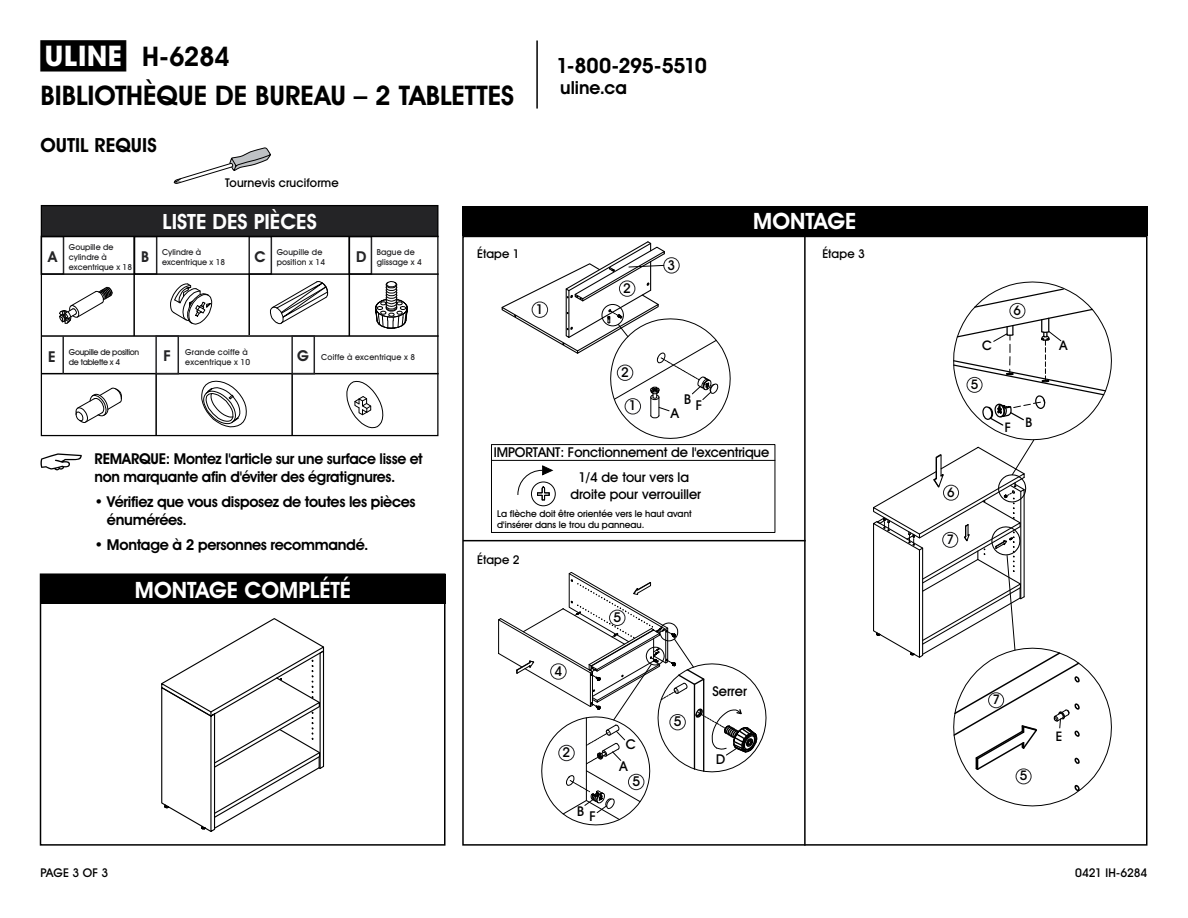
<style>
.page{position:relative;width:1188px;height:918px;background:#fff}
.page>*{position:absolute;margin:0;border:0;box-sizing:border-box;transform-origin:0 0}
.t1{font:700 28.5px "Uline Two Knine";color:#000}
.t2{font:700 27px/38.7px "Uline Two Knine";letter-spacing:.005em;color:#000}
.t3{font:700 22.5px "Uline Two Knine";letter-spacing:-.005em;color:#fff}
.t4{font:700 21px "Uline Two Knine";letter-spacing:-.02em;color:#000}
.t5{font:700 21px "Uline Two Knine";color:#fff}
.t6{font:700 19.5px "Uline Two Knine";letter-spacing:.005em;color:#000}
.t7{font:700 18px "Uline Two Knine";color:#000}
.t8{font:700 15px/18px "Uline Two Knine";letter-spacing:-.02em;color:#000}
.t9{font:700 15px "Uline Two Knine";color:#242426}
.t10{font:13.5px/16.2px "Uline Two Knine";letter-spacing:-.005em;color:#000;text-align:center}
.t11{font:13.2px "Uline Two Knine";color:#000}
.t12{font:12px "Uline Two Knine";letter-spacing:.005em;color:#000}
.t13{font:9.3px/11.2px "Uline Two Knine";color:#000}
.t14{font:8.25px/9.9px "Uline Two Knine";letter-spacing:.005em;color:#242426}
.t15{font:8.25px/9.9px "Uline Two Knine";letter-spacing:-.035em;color:#242426}
.s1{font-weight:700;font-size:15px}
</style>
<div class="page">
<hr style="left:536px;top:40px;width:2px;height:69px;background:#000">
<hr style="left:804px;top:236px;width:2px;height:610px;background:#000">
<hr style="left:463px;top:540px;width:343px;height:1px;background:#000">
<div style="left:462px;top:206px;width:686px;height:30px;background:#000"></div>
<div style="left:41px;top:574px;width:405px;height:30px;background:#000"></div>
<svg style="left:41px;top:453px;width:41px;height:17px"></svg>
<svg style="left:174px;top:147px;width:97px;height:37px"></svg>
<div style="left:41px;top:206px;width:397px;height:30px;background:#242426"></div>
<div style="left:248px;top:236px;width:24px;height:39px;border:2px solid #242426"></div>
<div style="left:349px;top:236px;width:23px;height:39px;border:2px solid #242426"></div>
<hr style="left:41px;top:335px;width:398px;height:2px;background:#000">
<hr style="left:41px;top:373px;width:398px;height:1px;background:#000">
<hr style="left:62px;top:336px;width:2px;height:38px;background:#242426">
<div style="left:155px;top:335px;width:24px;height:39px;border:2px solid #242426"></div>
<div style="left:291px;top:335px;width:24px;height:39px;border:2px solid #242426"></div>
<div style="left:41px;top:236px;width:23px;height:39px;border:2px solid #242426"></div>
<div style="left:134px;top:236px;width:23px;height:39px;border:2px solid #242426"></div>
<hr style="left:41px;top:236px;width:398px;height:1px;background:#000">
<hr style="left:41px;top:273px;width:398px;height:2px;background:#000">
<hr style="left:133px;top:236px;width:2px;height:100px;background:#000">
<hr style="left:349px;top:236px;width:1px;height:100px;background:#000">
<hr style="left:155px;top:374px;width:2px;height:62px;background:#000">
<hr style="left:291px;top:374px;width:2px;height:62px;background:#000">
<hr style="left:248px;top:274px;width:2px;height:61px;background:#000">
<div style="left:41px;top:205px;width:397px;height:231px;border:1px solid #000"></div>
<svg style="left:59px;top:287px;width:54px;height:37px"></svg>
<svg style="left:170px;top:283px;width:43px;height:42px"></svg>
<svg style="left:270px;top:281px;width:59px;height:44px"></svg>
<svg style="left:75px;top:387px;width:47px;height:36px"></svg>
<svg style="left:201px;top:380px;width:46px;height:48px"></svg>
<svg style="left:346px;top:381px;width:38px;height:47px"></svg>
<svg style="left:375px;top:281px;width:33px;height:48px"></svg>
<svg style="left:161px;top:618px;width:164px;height:214px"></svg>
<div style="left:40px;top:573px;width:406px;height:273px;border:2px solid #000"></div>
<hr style="left:492px;top:460px;width:283px;height:1px;background:#000">
<div style="left:491px;top:444px;width:284px;height:89px;border:1px solid #000"></div>
<svg style="left:517px;top:465px;width:37px;height:36px"></svg>
<div style="left:531px;top:482px;width:25px;height:24px;border:1px solid #000;border-radius:50%"></div>
<svg style="left:501px;top:241px;width:230px;height:198px"></svg>
<svg style="left:498px;top:572px;width:269px;height:254px"></svg>
<svg style="left:873px;top:281px;width:239px;height:526px"></svg>
<h1 class="t1" style="left:40px;top:39px;width:87px">π</h1>
<h2 class="t2" style="left:40px;top:37px;width:475px;text-indent:102px">H-6284<br>BIBLIOTHÈQUE DE BUREAU – 2 TABLETTES</h2>
<h3 class="t6" style="left:41px;top:133px;width:118px">OUTIL REQUIS</h3>
<h3 class="t4" style="left:556px;top:52px;width:152px">1-800-295-5510</h3>
<p class="t7" style="left:560px;top:76px;width:68px">uline.ca</p>
<p class="t12" style="left:225px;top:176px;width:115px">Tournevis cruciforme</p>
<h3 class="t5" style="left:162px;top:209px;width:156px">LISTE DES PIÈCES</h3>
<p class="t14" style="left:255px;top:247px;width:72px;text-indent:22px">Goupille de<br><sup>C</sup> position x 14</p>
<p class="t14" style="left:356px;top:247px;width:67px;text-indent:21px">Bague de<br><sup>D</sup> glissage x 4</p>
<p class="t14" style="left:69px;top:242px;width:65px">Goupille de cylindre à excentrique x 18</p>
<p class="t9" style="left:48px;top:247px;width:11px">A</p>
<p class="t14" style="left:141px;top:247px;width:85px;text-align:center">Cylindre à<br><sup>B</sup> excentrique x 18</p>
<p class="t15" style="left:48px;top:347px;width:93px;text-indent:21px">Goupille de position<br><sup>E</sup> de tablette x 4</p>
<p class="t14" style="left:185px;top:347px;width:66px">Grande coiffe à excentrique x 10</p>
<p class="t9" style="left:164px;top:347px;width:9px">F</p>
<p class="t14" style="left:297px;top:352px;width:119px"><span class="s1">G</span> Coiffe à excentrique x 8</p>
<p class="t8" style="left:95px;top:450px;width:330px">REMARQUE: Montez l'article sur une surface lisse et non marquante afin d'éviter des égratignures.</p>
<p class="t8" style="left:107px;top:492px;width:310px;text-indent:-12px">• Vérifiez que vous disposez de toutes les pièces énumérées.</p>
<p class="t8" style="left:95px;top:535px;width:276px">• Montage à 2 personnes recommandé.</p>
<h3 class="t3" style="left:135px;top:576px;width:218px">MONTAGE COMPLÉTÉ</h3>
<h3 class="t3" style="left:753px;top:208px;width:105px">MONTAGE</h3>
<p class="t12" style="left:477px;top:246px;width:44px">Étape 1</p>
<p class="t12" style="left:822px;top:246px;width:44px">Étape 3</p>
<p class="t10" style="left:668px;top:256px;width:9px">3</p>
<p class="t10" style="left:536px;top:301px;width:9px">1</p>
<p class="t10" style="left:623px;top:280px;width:9px">2</p>
<p class="t10" style="left:621px;top:364px;width:9px">2</p>
<p class="t10" style="left:629px;top:397px;width:9px">1</p>
<p class="t10" style="left:684px;top:391px;width:8px">B</p>
<p class="t10" style="left:696px;top:397px;width:8px">F</p>
<p class="t10" style="left:671px;top:405px;width:10px">A</p>
<p class="t10" style="left:494px;top:444px;width:277px">IMPORTANT: Fonctionnement de l'excentrique</p>
<p class="t10" style="left:570px;top:469px;width:132px">1/4 de tour vers la droite pour verrouiller</p>
<p class="t13" style="left:497px;top:508px;width:196px">La flèche doit être orientée vers le haut avant d'insérer dans le trou du panneau.</p>
<p class="t12" style="left:477px;top:552px;width:44px">Étape 2</p>
<p class="t10" style="left:555px;top:663px;width:9px">4</p>
<p class="t10" style="left:613px;top:609px;width:9px">5</p>
<p class="t10" style="left:563px;top:744px;width:9px">2</p>
<p class="t10" style="left:577px;top:805px;width:20px">B F</p>
<p class="t10" style="left:619px;top:733px;width:18px;line-height:22px;text-align:left;text-indent:6px">C<br>A</p>
<p class="t10" style="left:632px;top:773px;width:9px">5</p>
<p class="t10" style="left:674px;top:713px;width:9px">5</p>
<p class="t10" style="left:712px;top:683px;width:36px">Serrer</p>
<p class="t10" style="left:716px;top:751px;width:11px">D</p>
<p class="t11" style="left:1014px;top:302px;width:9px">6</p>
<p class="t11" style="left:982px;top:338px;width:11px">C</p>
<p class="t11" style="left:1059px;top:338px;width:9px">A</p>
<p class="t11" style="left:971px;top:376px;width:9px">5</p>
<p class="t11" style="left:1005px;top:419px;width:8px">F</p>
<p class="t11" style="left:1026px;top:414px;width:8px">B</p>
<p class="t11" style="left:947px;top:484px;width:9px">6</p>
<p class="t11" style="left:946px;top:531px;width:9px">7</p>
<p class="t11" style="left:992px;top:691px;width:9px">7</p>
<p class="t11" style="left:1020px;top:768px;width:9px">5</p>
<p class="t11" style="left:1056px;top:728px;width:8px">E</p>
<p class="t12" style="left:40px;top:865px;width:69px">PAGE 3 OF 3</p>
<p class="t12" style="left:1075px;top:865px;width:74px">0421 IH-6284</p>
</div>
